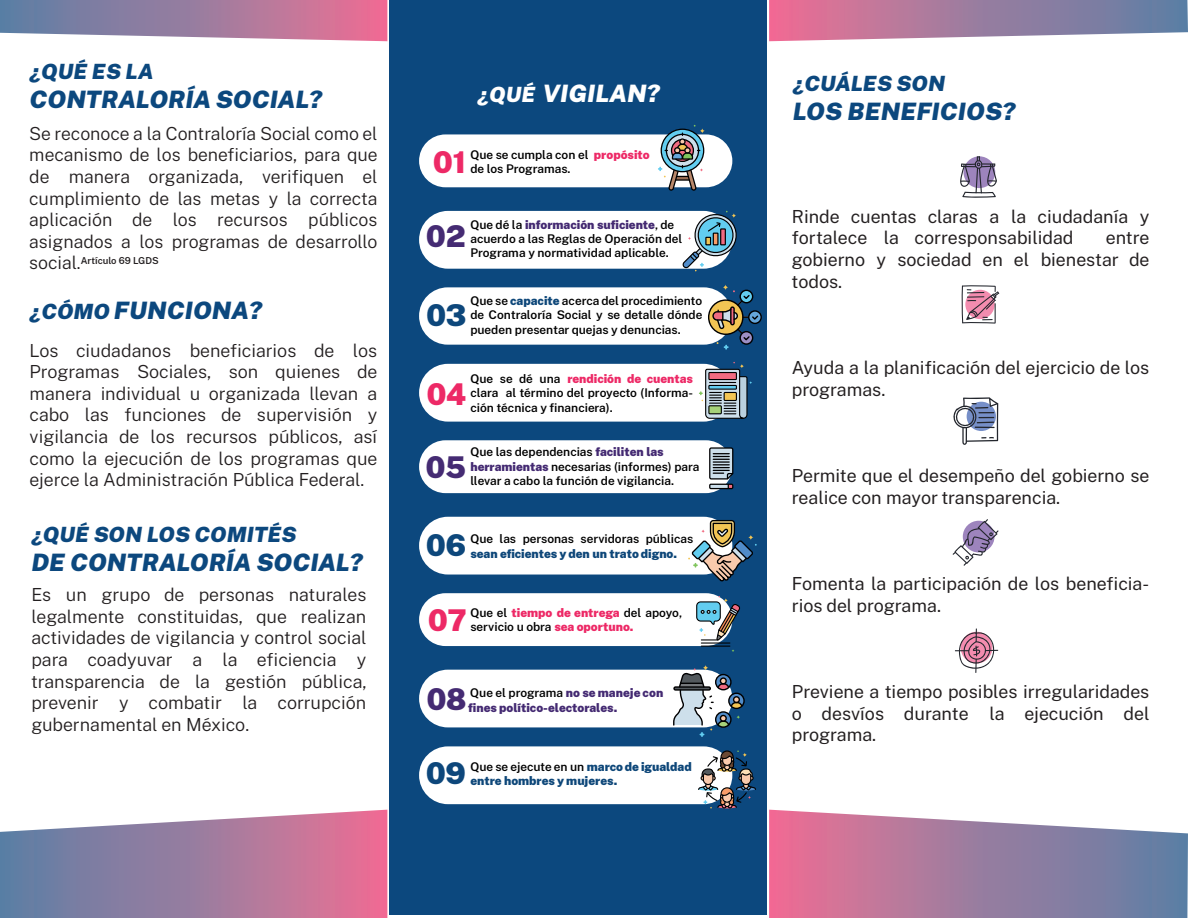
<style>
.page{position:relative;width:1188px;height:918px;background:#fff}
.page>*{position:absolute;margin:0;border:0;box-sizing:border-box;transform-origin:0 0}
.t1{font:900 30px "Public Sans";color:#ed2966}
.t2{font:900 30px "Public Sans";color:#452b73}
.t3{font:900 30px "Public Sans";color:#0d477b}
.t4{font:italic 900 24px "Public Sans";color:#0c487e}
.t5{font:italic 900 24px "Public Sans";color:#fff}
.t6{font:italic 900 21px "Public Sans";color:#0c487e}
.t7{font:300 18px/21.6px "Public Sans";color:#231f20;text-align:justify}
.t8{font:18px/21.6px "Public Sans";color:#231f20}
.t9{font:600 12px/14.4px "Public Sans";color:#000001}
.t10{font:900 12px "Public Sans";color:#0e4779}
.t11{font:900 12px/14.4px "Public Sans";color:#442a72}
.t12{font:600 9.6px "Public Sans";color:#231f20}
.s1{font-weight:300;font-size:18px}
.s2{font-size:21px}
.s3{font-weight:900;color:#ed2966}
.s4{font-weight:900;color:#442a72}
.s5{font-weight:900;color:#0e4779}
.s6{font-weight:600;color:#000001}
</style>
<div class="page">
<svg style="left:0;top:810px;width:387px;height:108px;background:#ab86a7"></svg>
<svg style="left:769px;top:810px;width:419px;height:108px;background:#ad87a7"></svg>
<svg style="left:952px;top:519px;width:47px;height:47px"></svg>
<svg style="left:953px;top:397px;width:45px;height:48px"></svg>
<svg style="left:961px;top:285px;width:38px;height:39px"></svg>
<svg style="left:955px;top:628px;width:43px;height:45px"></svg>
<svg style="left:960px;top:156px;width:37px;height:42px"></svg>
<svg style="left:0;top:0;width:387px;height:41px;background:#ab86a7"></svg>
<svg style="left:769px;top:0;width:419px;height:41px;background:#ac87a7"></svg>
<div style="left:389px;top:0;width:377px;height:915px;background:#0c487e"></div>
<div style="left:419px;top:134px;width:313px;height:53px;background:#fff;border-radius:26px"></div>
<div style="left:419px;top:211px;width:313px;height:58px;background:#fff;border-radius:29px"></div>
<div style="left:419px;top:287px;width:313px;height:58px;background:#fff;border-radius:29px"></div>
<div style="left:419px;top:364px;width:313px;height:58px;background:#fff;border-radius:29px"></div>
<div style="left:419px;top:440px;width:313px;height:53px;background:#fff;border-radius:26px"></div>
<div style="left:419px;top:517px;width:313px;height:58px;background:#fff;border-radius:29px"></div>
<div style="left:419px;top:593px;width:313px;height:53px;background:#fff;border-radius:26px"></div>
<div style="left:419px;top:670px;width:313px;height:57px;background:#fff;border-radius:29px"></div>
<div style="left:419px;top:746px;width:313px;height:58px;background:#fff;border-radius:29px"></div>
<svg style="left:681px;top:211px;width:56px;height:60px"></svg>
<div style="left:705px;top:237px;width:6px;height:8px;border:1px solid #000001"></div>
<div style="left:713px;top:233px;width:6px;height:12px;border:1px solid #000001"></div>
<div style="left:720px;top:228px;width:6px;height:17px;border:1px solid #000001"></div>
<svg style="left:658px;top:125px;width:47px;height:66px"></svg>
<svg style="left:709px;top:300px;width:34px;height:34px"></svg>
<div style="left:708px;top:299px;width:36px;height:36px;border:1px solid #000001;border-radius:50%"></div>
<div style="left:748px;top:310px;width:14px;height:14px;border:1px solid #000001;border-radius:50%"></div>
<svg style="left:712px;top:285px;width:48px;height:65px"></svg>
<svg style="left:709px;top:447px;width:25px;height:42px"></svg>
<svg style="left:688px;top:519px;width:69px;height:63px"></svg>
<svg style="left:699px;top:362px;width:53px;height:57px"></svg>
<div style="left:708px;top:372px;width:29px;height:8px;border:1px solid #000001"></div>
<div style="left:708px;top:405px;width:14px;height:9px;border:1px solid #000001"></div>
<div style="left:724px;top:392px;width:13px;height:9px;border:1px solid #000001"></div>
<div style="left:708px;top:385px;width:29px;height:5px;border:1px solid #000001"></div>
<div style="left:728px;top:693px;width:17px;height:16px;border:1px solid #000001;border-radius:50%"></div>
<svg style="left:672px;top:665px;width:71px;height:72px"></svg>
<svg style="left:697px;top:750px;width:59px;height:59px"></svg>
<svg style="left:696px;top:596px;width:44px;height:56px"></svg>
<p class="t6" style="left:30px;top:55px;width:125px">¿QUÉ ES LA</p>
<h2 class="t4" style="left:30px;top:80px;width:294px">CONTRALORÍA SOCIAL?</h2>
<p class="t7" style="left:29px;top:122px;width:350px">Se reconoce a la Contraloría Social como el mecanismo de los beneficiarios, para que de manera organizada, verifiquen el cumplimiento de las metas y la correcta aplicación de los recursos públicos asignados a los programas de desarrollo</p>
<p class="t12" style="left:29px;top:253px;width:131px"><span class="s1">social.</span>Artículo 69 LGDS</p>
<h2 class="t4" style="left:29px;top:291px;width:235px"><span class="s2">¿CÓMO</span> FUNCIONA?</h2>
<p class="t7" style="left:29px;top:338px;width:349px">Los ciudadanos beneficiarios de los Programas Sociales, son quienes de manera individual u organizada llevan a cabo las funciones de supervisión y vigilancia de los recursos públicos, así como la ejecución de los programas que ejerce la Administración Pública Federal.</p>
<p class="t6" style="left:31px;top:517px;width:267px">¿QUÉ SON LOS COMITÉS</p>
<h2 class="t4" style="left:31px;top:543px;width:333px">DE CONTRALORÍA SOCIAL?</h2>
<p class="t7" style="left:31px;top:583px;width:337px">Es un grupo de personas naturales legalmente constituidas, que realizan actividades de vigilancia y control social para coadyuvar a la eficiencia y transparencia de la gestión pública, prevenir y combatir la corrupción gubernamental en México.</p>
<h2 class="t5" style="left:477px;top:74px;width:184px"><span class="s2">¿QUÉ</span> VIGILAN?</h2>
<p class="t9" style="left:470px;top:147px;width:181px">Que se cumpla con el <span class="s3">propósito </span>de los Programas.</p>
<h1 class="t1" style="left:433px;top:138px;width:34px">01</h1>
<p class="t9" style="left:470px;top:216px;width:213px">Que dé la <span class="s4">información suficiente</span>, de acuerdo a las Reglas de Operación del<br>Programa y normatividad aplicable.</p>
<p class="t9" style="left:470px;top:293px;width:233px;text-align:justify">Que se <span class="s5">capacite</span> acerca del procedimiento de Contraloría Social y se detalle dónde pueden presentar quejas y denuncias.</p>
<h1 class="t2" style="left:426px;top:212px;width:41px">02</h1>
<h1 class="t3" style="left:426px;top:291px;width:41px">03</h1>
<p class="t9" style="left:470px;top:371px;width:224px;text-align:justify">Que se dé una <span class="s3">rendición de cuentas </span>clara al término del proyecto (Informa&shy;ción técnica y financiera).</p>
<h1 class="t1" style="left:427px;top:370px;width:41px">04</h1>
<p class="t9" style="left:470px;top:444px;width:231px">Que las dependencias <span class="s4">faciliten las herramientas</span> necesarias (informes) para</p>
<h1 class="t2" style="left:426px;top:443px;width:42px">05</h1>
<p class="t9" style="left:470px;top:473px;width:205px">llevar a cabo la función de vigilancia.</p>
<h1 class="t3" style="left:426px;top:521px;width:41px">06</h1>
<p class="t9" style="left:470px;top:531px;width:224px">Que las personas servidoras públicas</p>
<p class="t10" style="left:470px;top:544px;width:208px">sean eficientes y den un trato digno.</p>
<p class="t9" style="left:470px;top:605px;width:213px">Que el <span class="s3">tiempo de entrega</span> del apoyo, servicio u obra <span class="s3">sea oportuno.</span></p>
<h1 class="t1" style="left:428px;top:596px;width:39px">07</h1>
<h1 class="t2" style="left:427px;top:675px;width:41px">08</h1>
<p class="t11" style="left:468px;top:685px;width:197px"><span class="s6">Que el programa</span> no se maneje con fines político-electorales.</p>
<h1 class="t3" style="left:426px;top:749px;width:42px">09</h1>
<p class="t9" style="left:470px;top:759px;width:223px">Que se ejecute en un <span class="s5">marco de igualdad</span></p>
<p class="t10" style="left:470px;top:771px;width:148px">entre hombres y mujeres.</p>
<p class="t6" style="left:793px;top:66px;width:154px">¿CUÁLES SON</p>
<h2 class="t4" style="left:793px;top:92px;width:225px">LOS BENEFICIOS?</h2>
<p class="t8" style="left:792px;top:205px;width:359px">Rinde cuentas claras a la ciudadanía y fortalece la corresponsabilidad</p>
<p class="t8" style="left:792px;top:226px;width:359px;text-align:justify;text-indent:314px">entre gobierno y sociedad en el bienestar de todos.</p>
<p class="t8" style="left:792px;top:356px;width:359px">Ayuda a la planificación del ejercicio de los programas.</p>
<p class="t8" style="left:792px;top:464px;width:359px">Permite que el desempeño del gobierno se realice con mayor transparencia.</p>
<p class="t8" style="left:792px;top:572px;width:359px">Fomenta la participación de los beneficia&shy;rios del programa.</p>
<p class="t8" style="left:792px;top:680px;width:359px;text-align:justify">Previene a tiempo posibles irregularidades o desvíos durante la ejecución del programa.</p>
</div>
